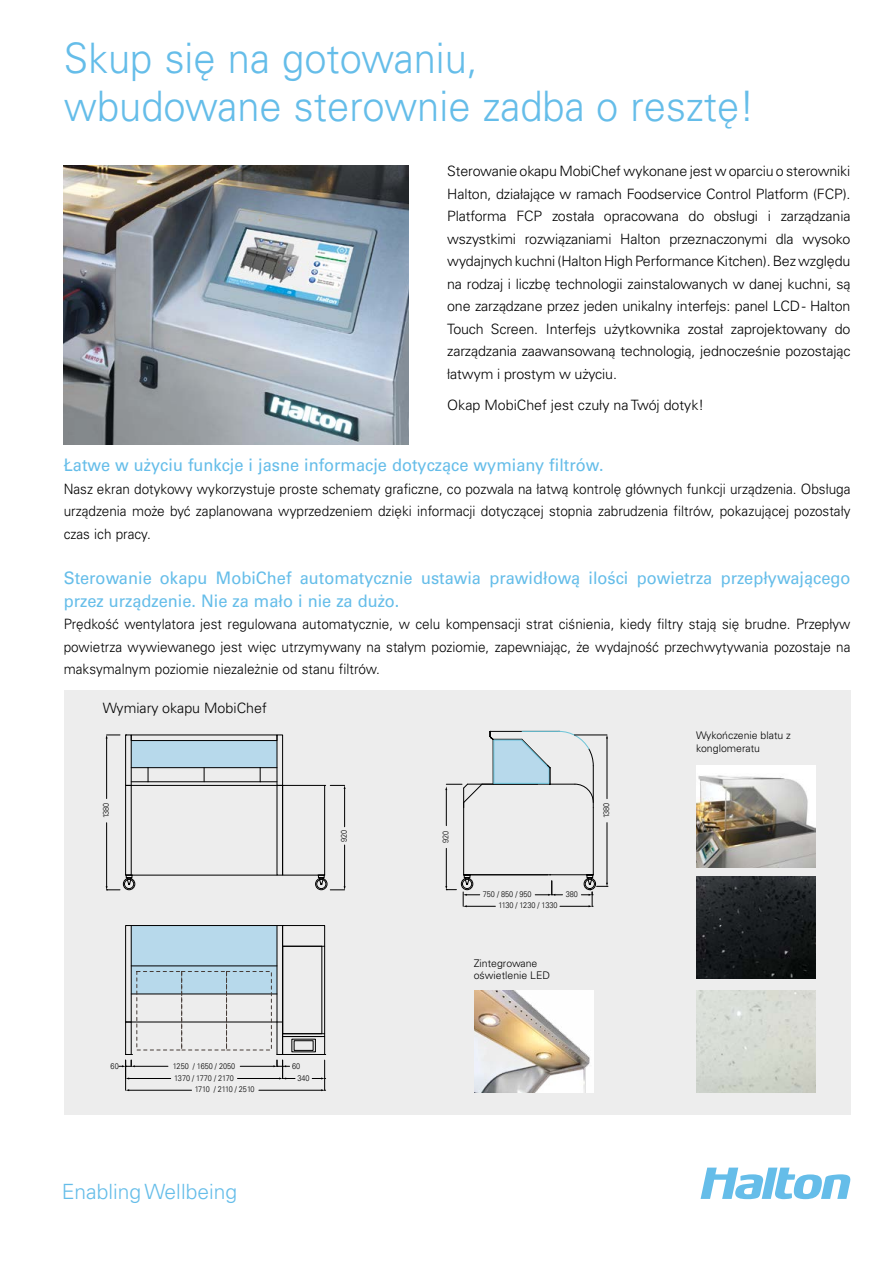
<style>
.page{position:relative;width:893px;height:1263px;background:#fff}
.page>*{position:absolute;margin:0;border:0;box-sizing:border-box;transform-origin:0 0}
.t1{font:300 42px/48px "Univers LTCYR 45";color:#65bde9;scale:.95 1}
.t2{font:300 21px "Univers LTCYR 45";color:#65bde9}
.t3{font:17.25px/22.8px "Univers LTCYR 55 Roman";color:#65bde9;scale:.95 1}
.t4{font:300 14.25px/22.5px "Univers LTCYR 45";color:#000;text-align:justify}
.t5{font:300 14.25px/22.5px "Univers LTCYR 45";color:#000;text-align:justify;scale:.95 1}
.t6{font:300 10.5px/12.6px "Univers LTCYR 45";color:#000}
.t7{font:300 8.1px "Univers LTCYR 45";color:#000;scale:.9 1}
.t8{font:300 8.1px "Univers LTCYR 45";letter-spacing:-.07em;color:#000;scale:.9 1}
</style>
<div class="page">
<svg style="left:701px;top:1167px;width:149px;height:32px"></svg>
<img style="left:64px;top:166px;width:345px;height:279px">
<div style="left:64px;top:690px;width:786px;height:424px;background:#ededed"></div>
<hr style="left:593px;top:766px;width:1px;height:42px;background:#000">
<hr style="left:463px;top:788px;width:1px;height:87px;background:#000">
<hr style="left:464px;top:874px;width:129px;height:1px;background:#000">
<hr style="left:593px;top:808px;width:1px;height:67px;background:#000">
<hr style="left:482px;top:784px;width:93px;height:1px;background:#000">
<svg style="left:574px;top:784px;width:20px;height:19px"></svg>
<div style="left:461px;top:878px;width:12px;height:12px;border:1px solid #000;border-radius:50%"></div>
<div style="left:462px;top:879px;width:10px;height:10px;border:1px solid #000;border-radius:50%"></div>
<svg style="left:463px;top:875px;width:8px;height:10px"></svg>
<hr style="left:522px;top:731px;width:37px;height:1px;background:#6dc5d8">
<svg style="left:558px;top:730px;width:36px;height:36px"></svg>
<div style="left:131px;top:740px;width:146px;height:28px;background:#b7d9eb"></div>
<div style="left:131px;top:925px;width:146px;height:69px;background:#b7d9eb"></div>
<div style="left:125px;top:785px;width:6px;height:90px;border:1px solid #000"></div>
<div style="left:125px;top:735px;width:6px;height:50px;border:1px solid #000"></div>
<div style="left:277px;top:735px;width:6px;height:50px;border:1px solid #000"></div>
<div style="left:131px;top:735px;width:146px;height:6px;border:1px solid #000"></div>
<hr style="left:131px;top:785px;width:146px;height:1px;background:#000">
<hr style="left:131px;top:875px;width:146px;height:1px;background:#000">
<hr style="left:148px;top:781px;width:112px;height:1px;background:#000">
<hr style="left:148px;top:767px;width:112px;height:1px;background:#000">
<svg style="left:204px;top:768px;width:1px;height:14px"></svg>
<svg style="left:131px;top:767px;width:18px;height:15px"></svg>
<svg style="left:260px;top:767px;width:17px;height:15px"></svg>
<div style="left:282px;top:785px;width:43px;height:90px;border:1px solid #000"></div>
<div style="left:125px;top:925px;width:158px;height:97px;border:1px solid #000"></div>
<hr style="left:131px;top:994px;width:146px;height:1px;background:#000">
<hr style="left:131px;top:925px;width:1px;height:97px;background:#000">
<hr style="left:277px;top:925px;width:1px;height:97px;background:#000">
<div style="left:125px;top:1022px;width:6px;height:33px;border:1px solid #000"></div>
<div style="left:282px;top:925px;width:43px;height:130px;border:1px solid #000"></div>
<hr style="left:283px;top:1036px;width:42px;height:1px;background:#000">
<svg style="left:282px;top:946px;width:43px;height:88px"></svg>
<div style="left:292px;top:1039px;width:24px;height:13px;border:1px solid #000"></div>
<div style="left:181px;top:971px;width:46px;height:79px;border:1px dashed #453b36"></div>
<div style="left:226px;top:971px;width:46px;height:79px;border:1px dashed #453b36"></div>
<hr style="left:131px;top:966px;width:146px;height:1px;background:#000">
<svg style="left:489px;top:731px;width:62px;height:54px"></svg>
<div style="left:315px;top:878px;width:12px;height:12px;border:1px solid #000;border-radius:50%"></div>
<div style="left:316px;top:879px;width:10px;height:10px;border:1px solid #000;border-radius:50%"></div>
<div style="left:123px;top:878px;width:12px;height:12px;border:1px solid #000;border-radius:50%"></div>
<div style="left:124px;top:879px;width:10px;height:10px;border:1px solid #000;border-radius:50%"></div>
<svg style="left:126px;top:875px;width:7px;height:10px"></svg>
<svg style="left:463px;top:892px;width:32px;height:15px"></svg>
<hr style="left:446px;top:789px;width:1px;height:37px;background:#000">
<svg style="left:445px;top:783px;width:38px;height:25px"></svg>
<hr style="left:446px;top:848px;width:1px;height:39px;background:#000">
<svg style="left:445px;top:886px;width:11px;height:4px"></svg>
<hr style="left:574px;top:735px;width:33px;height:1px;background:#000">
<hr style="left:607px;top:738px;width:1px;height:61px;background:#000">
<hr style="left:607px;top:823px;width:1px;height:60px;background:#000">
<svg style="left:535px;top:874px;width:73px;height:33px"></svg>
<hr style="left:344px;top:788px;width:1px;height:39px;background:#000">
<svg style="left:325px;top:785px;width:21px;height:4px"></svg>
<hr style="left:344px;top:845px;width:1px;height:42px;background:#000">
<svg style="left:318px;top:875px;width:28px;height:15px"></svg>
<hr style="left:106px;top:738px;width:1px;height:60px;background:#000">
<svg style="left:106px;top:735px;width:14px;height:3px"></svg>
<hr style="left:106px;top:823px;width:1px;height:64px;background:#000">
<svg style="left:106px;top:886px;width:14px;height:4px"></svg>
<hr style="left:134px;top:1066px;width:34px;height:1px;background:#000">
<hr style="left:240px;top:1066px;width:34px;height:1px;background:#000">
<hr style="left:129px;top:1078px;width:42px;height:1px;background:#000">
<svg style="left:119px;top:1054px;width:16px;height:25px"></svg>
<hr style="left:237px;top:1078px;width:43px;height:1px;background:#000">
<svg style="left:273px;top:1054px;width:22px;height:25px"></svg>
<svg style="left:312px;top:1077px;width:14px;height:2px"></svg>
<hr style="left:125px;top:1060px;width:1px;height:30px;background:#000">
<hr style="left:324px;top:1060px;width:1px;height:30px;background:#000">
<hr style="left:129px;top:1090px;width:63px;height:1px;background:#000">
<hr style="left:259px;top:1090px;width:63px;height:1px;background:#000">
<img style="left:696px;top:876px;width:119px;height:102px">
<img style="left:474px;top:991px;width:119px;height:102px">
<div style="left:696px;top:765px;width:119px;height:102px;background:#fff"></div>
<img style="left:696px;top:775px;width:119px;height:92px">
<img style="left:696px;top:991px;width:119px;height:102px">
<h1 class="t1" style="left:64px;top:33px;width:729px">Skup się na gotowaniu,<br>wbudowane sterownie zadba o resztę!</h1>
<p class="t4" style="left:447px;top:159px;width:405px">Sterowanie okapu MobiChef wykonane jest w oparciu o sterowniki Halton, działające w ramach Foodservice Control Platform (FCP).<br>Platforma FCP została opracowana do obsługi i zarządzania wszystkimi rozwiązaniami Halton przeznaczonymi dla wysoko wydajnych kuchni (Halton High Performance Kitchen). Bez względu na rodzaj i liczbę technologii zainstalowanych w danej kuchni, są one zarządzane przez jeden unikalny interfejs: panel LCD - Halton Touch Screen. Interfejs użytkownika został zaprojektowany do zarządzania zaawansowaną technologią, jednocześnie pozostając łatwym i prostym w użyciu.</p>
<p class="t4" style="left:447px;top:393px;width:258px">Okap MobiChef jest czuły na Twój dotyk!</p>
<p class="t3" style="left:64px;top:453px;width:570px">Łatwe w użyciu funkcje i jasne informacje dotyczące wymiany filtrów.</p>
<p class="t5" style="left:64px;top:477px;width:830px">Nasz ekran dotykowy wykorzystuje proste schematy graficzne, co pozwala na łatwą kontrolę głównych funkcji urządzenia. Obsługa urządzenia może być zaplanowana wyprzedzeniem dzięki informacji dotyczącej stopnia zabrudzenia filtrów, pokazującej pozostały czas ich pracy.</p>
<p class="t3" style="left:64px;top:566px;width:830px">Sterowanie okapu MobiChef automatycznie ustawia prawidłową ilości powietrza przepływającego przez urządzenie. Nie za mało i nie za dużo.</p>
<p class="t5" style="left:64px;top:612px;width:830px">Prędkość wentylatora jest regulowana automatycznie, w celu kompensacji strat ciśnienia, kiedy filtry stają się brudne. Przepływ powietrza wywiewanego jest więc utrzymywany na stałym poziomie, zapewniając, że wydajność przechwytywania pozostaje na maksymalnym poziomie niezależnie od stanu filtrów.</p>
<p class="t4" style="left:103px;top:697px;width:165px">Wymiary okapu MobiChef</p>
<p class="t6" style="left:696px;top:729px;width:96px">Wykończenie blatu z konglomeratu</p>
<p class="t7" style="left:101px;top:818px;width:19px;rotate:-90deg">1380</p>
<p class="t7" style="left:339px;top:842px;width:15px;rotate:-90deg">920</p>
<p class="t7" style="left:111px;top:1060px;width:11px">60</p>
<p class="t7" style="left:173px;top:1060px;width:71px">1250 / 1650 / 2050</p>
<p class="t7" style="left:292px;top:1060px;width:11px">60</p>
<p class="t7" style="left:174px;top:1072px;width:68px">1370 / 1770 / 2170</p>
<p class="t7" style="left:297px;top:1072px;width:15px">340</p>
<p class="t8" style="left:195px;top:1084px;width:68px">1710 / 2110 / 2510</p>
<h2 class="t2" style="left:62px;top:1178px;width:177px">Enabling Wellbeing</h2>
<p class="t7" style="left:440px;top:843px;width:15px;rotate:-90deg">920</p>
<p class="t7" style="left:483px;top:889px;width:56px">750 / 850 / 950</p>
<p class="t7" style="left:566px;top:889px;width:15px">380</p>
<p class="t7" style="left:498px;top:900px;width:67px">1130 / 1230 / 1330</p>
<p class="t6" style="left:474px;top:956px;width:78px">Zintegrowane oświetlenie LED</p>
<p class="t7" style="left:601px;top:818px;width:19px;rotate:-90deg">1380</p>
</div>
